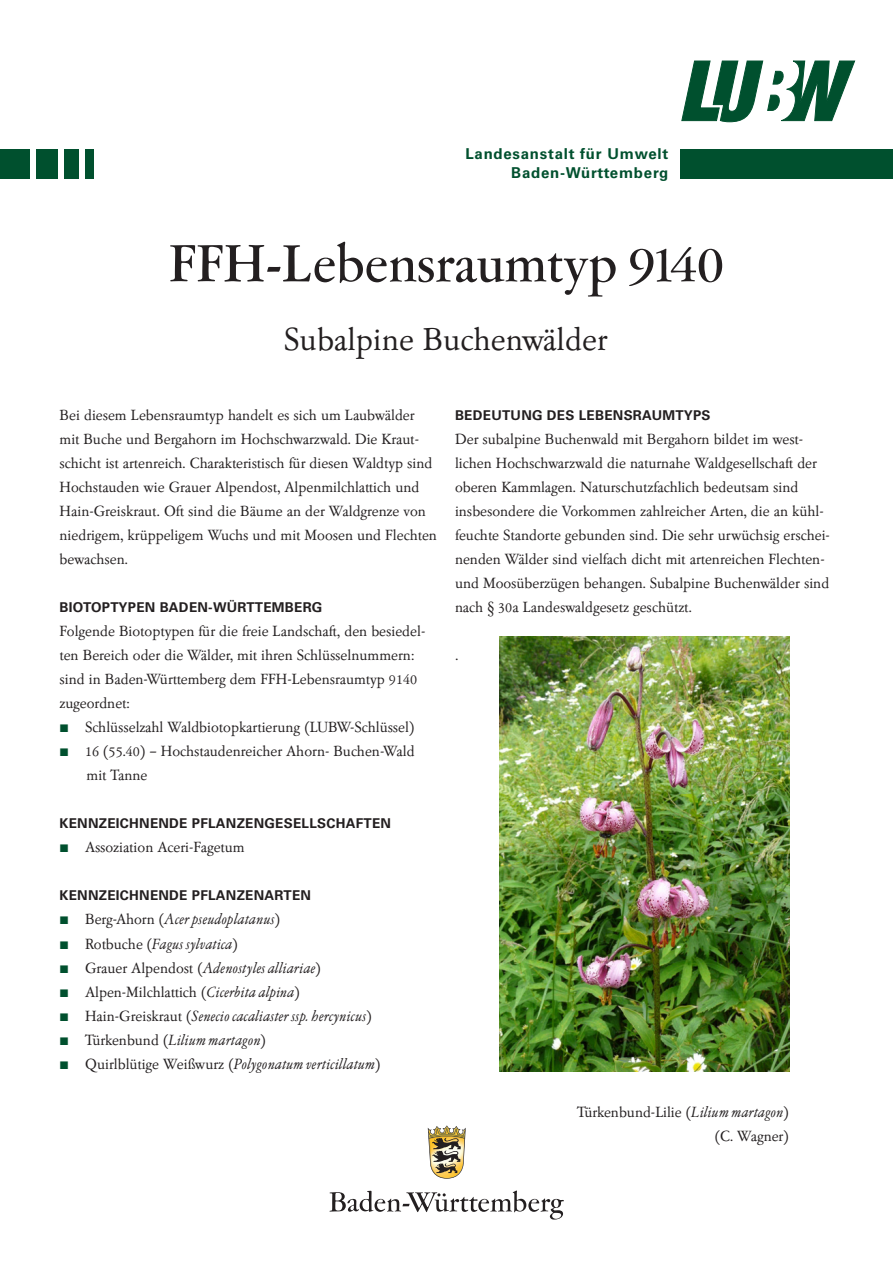
<style>
.page{position:relative;width:893px;height:1263px;background:#fff}
.page>*{position:absolute;margin:0;border:0;box-sizing:border-box;transform-origin:0 0}
.t1{font:500 54px "Garamontfor LUBWH";letter-spacing:.015em;color:#231f20}
.t2{font:33px "Garamontfor LUBWB";color:#231f20}
.t3{font:16.5px "Garamont Amst SB Rom";color:#231f20}
.t4{font:15.3px/24px "Garamontfor LUBWB";color:#231f20}
.t5{font:italic 15.3px "Garamontfor LUBWB";color:#231f20}
.t6{font:700 15px/18.8px "Universfor LUBW 65";letter-spacing:.05em;color:#00502e;text-align:right}
.t7{font:700 13.5px "Universfor LUBW 65";letter-spacing:.02em;color:#231f20}
.s1{font-style:normal}
.s2{font-style:italic}
</style>
<div class="page">
<div style="left:680px;top:149px;width:213px;height:30px;background:#00502e"></div>
<div style="left:36px;top:149px;width:21px;height:30px;background:#00502e"></div>
<div style="left:85px;top:149px;width:9px;height:30px;background:#00502e"></div>
<div style="left:64px;top:149px;width:15px;height:30px;background:#00502e"></div>
<div style="left:0;top:149px;width:30px;height:30px;background:#00502e"></div>
<svg style="left:681px;top:60px;width:175px;height:63px"></svg>
<img style="left:499px;top:636px;width:290px;height:436px">
<svg style="left:330px;top:1190px;width:234px;height:29px"></svg>
<svg style="left:428px;top:1125px;width:38px;height:53px"></svg>
<p class="t6" style="left:465px;top:144px;width:204px">Landesanstalt für Umwelt<br>Baden-Württemberg</p>
<h1 class="t1" style="left:169px;top:235px;width:556px">FFH-Lebensraumtyp 9140</h1>
<h1 class="t2" style="left:284px;top:321px;width:325px">Subalpine Buchenwälder</h1>
<p class="t4" style="left:60px;top:404px;width:379px">Bei diesem Lebensraumtyp handelt es sich um Laubwälder mit Buche und Bergahorn im Hochschwarzwald. Die Kraut&shy;schicht ist artenreich. Charakteristisch für diesen Waldtyp sind Hochstauden wie Grauer Alpendost, Alpenmilchlattich und Hain-Greiskraut. Oft sind die Bäume an der Waldgrenze von niedrigem, krüppeligem Wuchs und mit Moosen und Flechten bewachsen.</p>
<h2 class="t7" style="left:60px;top:600px;width:264px">BIOTOPTYPEN BADEN-WÜRTTEMBERG</h2>
<p class="t4" style="left:60px;top:620px;width:367px">Folgende Biotoptypen für die freie Landschaft, den besiedel&shy;ten Bereich oder die Wälder, mit ihren Schlüsselnummern: sind in Baden-Württemberg dem FFH-Lebensraumtyp 9140 zugeordnet:</p>
<p class="t4" style="left:85px;top:716px;width:331px">Schlüsselzahl Waldbiotopkartierung (LUBW-Schlüssel)</p>
<p class="t4" style="left:85px;top:740px;width:331px">16 (55.40) – Hochstaudenreicher Ahorn- Buchen-Wald mit Tanne</p>
<h2 class="t7" style="left:60px;top:816px;width:333px">KENNZEICHNENDE PFLANZENGESELLSCHAFTEN</h2>
<p class="t4" style="left:85px;top:836px;width:161px">Assoziation Aceri-Fagetum</p>
<h2 class="t7" style="left:60px;top:888px;width:253px">KENNZEICHNENDE PFLANZENARTEN</h2>
<p class="t5" style="left:85px;top:911px;width:196px"><span class="s1">Berg-Ahorn (</span>Acer pseudoplatanus<span class="s1">)</span></p>
<p class="t5" style="left:85px;top:935px;width:154px"><span class="s1">Rotbuche (</span>Fagus sylvatica<span class="s1">)</span></p>
<p class="t5" style="left:85px;top:959px;width:237px"><span class="s1">Grauer Alpendost (</span>Adenostyles alliariae<span class="s1">)</span></p>
<p class="t4" style="left:85px;top:980px;width:216px">Alpen-Milchlattich (<span class="s2">Cicerbita alpina</span>)</p>
<p class="t5" style="left:85px;top:1007px;width:288px"><span class="s1">Hain-Greiskraut (</span>Senecio cacaliaster ssp. hercynicus<span class="s1">)</span></p>
<p class="t5" style="left:85px;top:1031px;width:182px"><span class="s1">Türkenbund (</span>Lilium martagon<span class="s1">)</span></p>
<p class="t5" style="left:85px;top:1055px;width:297px"><span class="s1">Quirlblütige Weißwurz (</span>Polygonatum verticillatum<span class="s1">)</span></p>
<h2 class="t7" style="left:455px;top:408px;width:257px">BEDEUTUNG DES LEBENSRAUMTYPS</h2>
<p class="t4" style="left:455px;top:428px;width:376px">Der subalpine Buchenwald mit Bergahorn bildet im west&shy;lichen Hochschwarzwald die naturnahe Waldgesellschaft der oberen Kammlagen. Naturschutzfachlich bedeutsam sind insbesondere die Vorkommen zahlreicher Arten, die an kühl&shy;feuchte Standorte gebunden sind. Die sehr urwüchsig erschei&shy;nenden Wälder sind vielfach dicht mit artenreichen Flechten&shy;und Moosüberzügen behangen. Subalpine Buchenwälder sind nach § 30a Landeswaldgesetz geschützt.</p>
<p class="t3" style="left:455px;top:647px;width:5px">.</p>
<p class="t4" style="left:577px;top:1100px;width:213px;text-align:right">Türkenbund-Lilie (<span class="s2">Lilium martagon</span>) (C. Wagner)</p>
</div>
